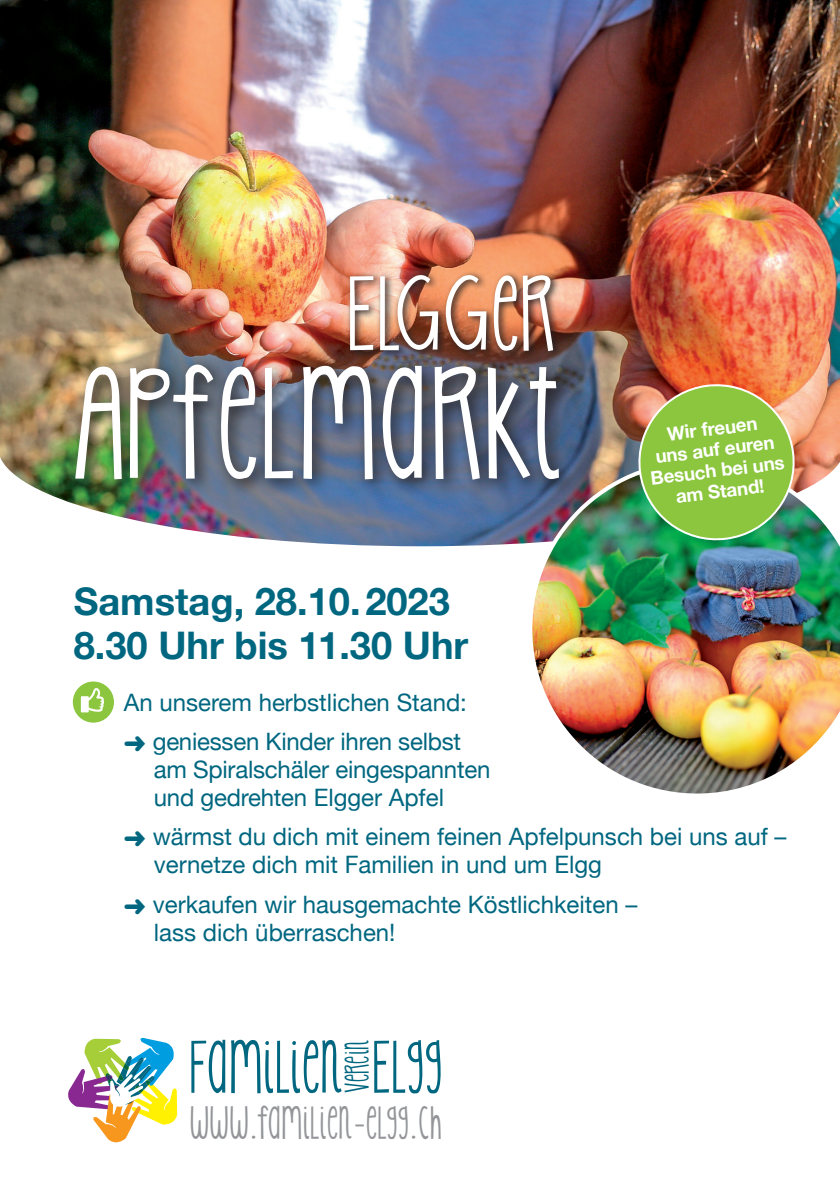
<style>
.page{position:relative;width:840px;height:1191px;background:#fff}
.page>*{position:absolute;margin:0;border:0;box-sizing:border-box;transform-origin:0 0}
.t1{font:127.6px "KG Skinny Latte";color:#fff;scale:1.11 1}
.t2{font:85.4px "KG Skinny Latte";color:#fff;scale:1.11 1}
.t3{font:60.2px "KG Skinny Latte";color:#016780}
.t4{font:700 38px/44px "Helvetica Neue";color:#016780}
.t5{font:37.4px "KG Skinny Latte";color:#939598}
.t6{font:27.4px "KG Skinny Latte";color:#016780}
.t7{font:24px/28px "Helvetica Neue";color:#016780}
.t8{font:700 18.8px/21px "Helvetica Neue";color:#fff;text-align:center}
</style>
<div class="page">
<img style="left:0;top:0;width:839px;height:454px">
<svg style="left:0;top:454px;width:839px;height:269px"></svg>
<svg style="left:68px;top:1037px;width:109px;height:106px"></svg>
<img style="left:346px;top:270px;width:216px;height:86px">
<div style="left:73px;top:681px;width:41px;height:41px;background:#8bc63e;border-radius:50%"></div>
<svg style="left:81px;top:688px;width:24px;height:25px"></svg>
<img style="left:528px;top:460px;width:311px;height:334px">
<img style="left:67px;top:356px;width:509px;height:141px">
<img style="left:634px;top:380px;width:163px;height:164px">
<h2 class="t2" style="left:347px;top:259px;width:189px">ELGGER</h2>
<h1 class="t1" style="left:71px;top:342px;width:445px">APFELMARKT</h1>
<p class="t8" style="left:644px;top:427px;width:136px;rotate:-7deg">Wir freuen<br>uns auf euren<br>Besuch bei uns am Stand!</p>
<h3 class="t4" style="left:74px;top:580px;width:396px">Samstag, 28.10.2023<br>8.30 Uhr bis 11.30 Uhr</h3>
<p class="t7" style="left:124px;top:683px;width:344px;line-height:39.4px">An unserem herbstlichen Stand: ➜ geniessen Kinder ihren selbst</p>
<p class="t7" style="left:154px;top:757px;width:338px">am Spiralschäler eingespannten und gedrehten Elgger Apfel</p>
<p class="t7" style="left:154px;top:824px;width:634px;text-indent:-30px">➜ wärmst du dich mit einem feinen Apfelpunsch bei uns auf – vernetze dich mit Familien in und um Elgg</p>
<p class="t7" style="left:154px;top:891px;width:485px;text-indent:-30px">➜ verkaufen wir hausgemachte Köstlichkeiten – lass dich überraschen!</p>
<h3 class="t3" style="left:189px;top:1028px;width:254px">FAMILIEN ELGG</h3>
<h3 class="t5" style="left:189px;top:1099px;width:254px">WWW.FAMILIEN-ELGG.CH</h3>
<p class="t6" style="left:339px;top:1092px;width:55px;rotate:-90deg">VEREIN</p>
</div>
